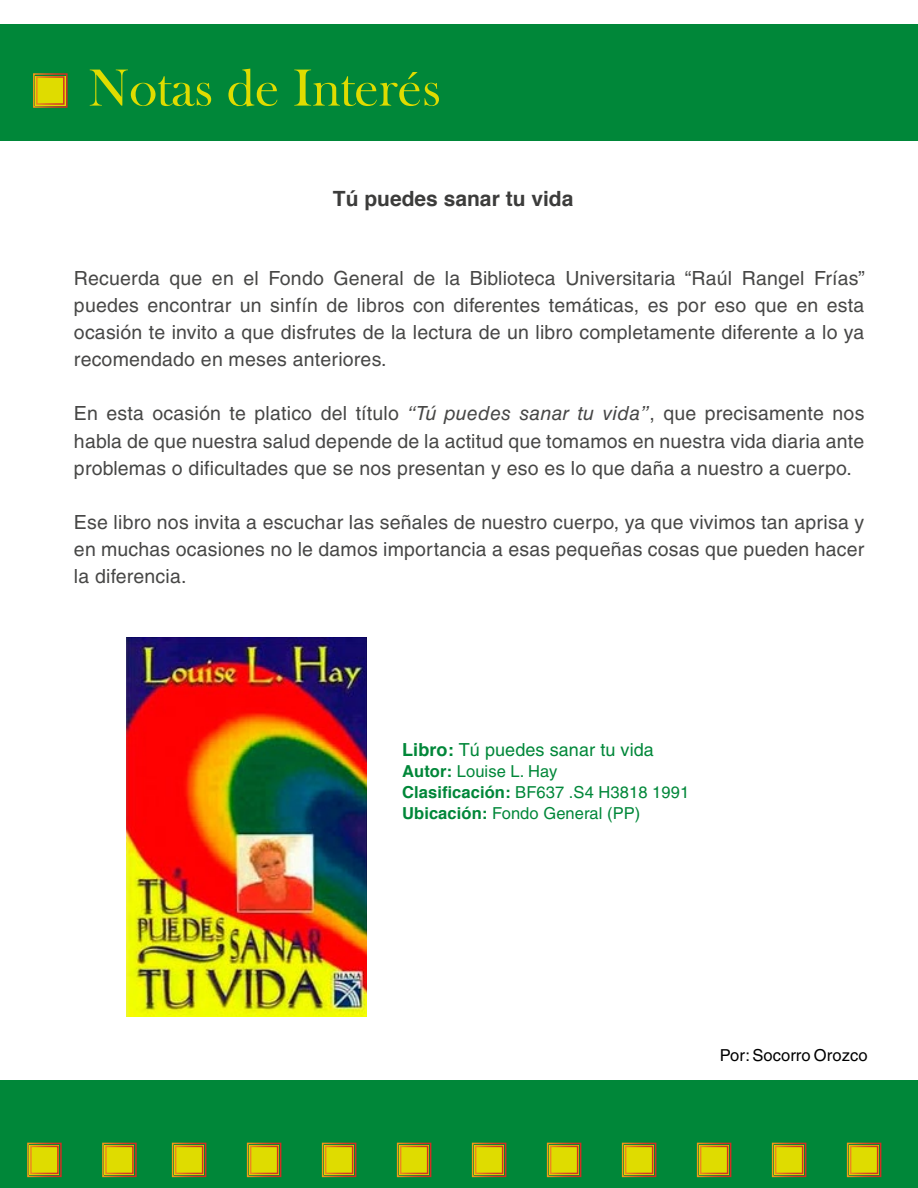
<style>
.page{position:relative;width:918px;height:1188px;background:#fff}
.page>*{position:absolute;margin:0;border:0;box-sizing:border-box;transform-origin:0 0}
.t1{font:54px "Bask Old Face";color:#dfdc00}
.t2{font:700 21px "Helvetica";color:#3c3c3b}
.t3{font:19.5px/27px "Helvetica";letter-spacing:.01em;color:#474746;text-align:justify}
.t4{font:18px "Helvetica";letter-spacing:.005em;color:#008739}
.t5{font:16.5px/21px "Helvetica";letter-spacing:.005em;color:#008739}
.t6{font:16.5px "Helvetica CE";letter-spacing:.005em;color:#000}
.s1{font-family:"Helvetica LT Std";font-style:italic}
.s2{font-weight:700}
</style>
<div class="page">
<div style="left:0;top:24px;width:918px;height:117px;background:#008739"></div>
<svg style="left:33px;top:73px;width:35px;height:35px"></svg>
<div style="left:0;top:1080px;width:918px;height:108px;background:#008739"></div>
<svg style="left:846px;top:1142px;width:36px;height:36px"></svg>
<svg style="left:771px;top:1142px;width:36px;height:36px"></svg>
<svg style="left:696px;top:1142px;width:36px;height:36px"></svg>
<svg style="left:621px;top:1142px;width:36px;height:36px"></svg>
<svg style="left:546px;top:1142px;width:36px;height:36px"></svg>
<svg style="left:471px;top:1142px;width:36px;height:36px"></svg>
<svg style="left:396px;top:1142px;width:36px;height:36px"></svg>
<svg style="left:321px;top:1142px;width:36px;height:36px"></svg>
<svg style="left:246px;top:1142px;width:36px;height:36px"></svg>
<svg style="left:171px;top:1142px;width:36px;height:36px"></svg>
<svg style="left:102px;top:1142px;width:35px;height:36px"></svg>
<svg style="left:27px;top:1142px;width:35px;height:36px"></svg>
<img style="left:127px;top:638px;width:240px;height:379px">
<h1 class="t1" style="left:88px;top:58px;width:354px">Notas de Interés</h1>
<p class="t2" style="left:333px;top:185px;width:242px">Tú puedes sanar tu vida</p>
<p class="t3" style="left:74px;top:265px;width:793px">Recuerda que en el Fondo General de la Biblioteca Universitaria “Raúl Rangel Frías” puedes encontrar un sinfín de libros con diferentes temáticas, es por eso que en esta ocasión te invito a que disfrutes de la lectura de un libro completamente diferente a lo ya recomendado en meses anteriores.</p>
<p class="t3" style="left:74px;top:400px;width:792px">En esta ocasión te platico del título <span class="s1">“Tú puedes sanar tu vida”</span>, que precisamente nos habla de que nuestra salud depende de la actitud que tomamos en nuestra vida diaria ante problemas o dificultades que se nos presentan y eso es lo que daña a nuestro a cuerpo.</p>
<p class="t3" style="left:74px;top:508px;width:792px">Ese libro nos invita a escuchar las señales de nuestro cuerpo, ya que vivimos tan aprisa y en muchas ocasiones no le damos importancia a esas pequeñas cosas que pueden hacer la diferencia.</p>
<p class="t4" style="left:402px;top:739px;width:253px"><span class="s2">Libro:</span> Tú puedes sanar tu vida</p>
<p class="t5" style="left:402px;top:761px;width:289px"><span class="s2">Autor:</span> Louise L. Hay<br><span class="s2">Clasificación:</span> BF637 .S4 H3818 1991<br><span class="s2">Ubicación:</span> Fondo General (PP)</p>
<p class="t6" style="left:720px;top:1046px;width:149px">Por: Socorro Orozco</p>
</div>
